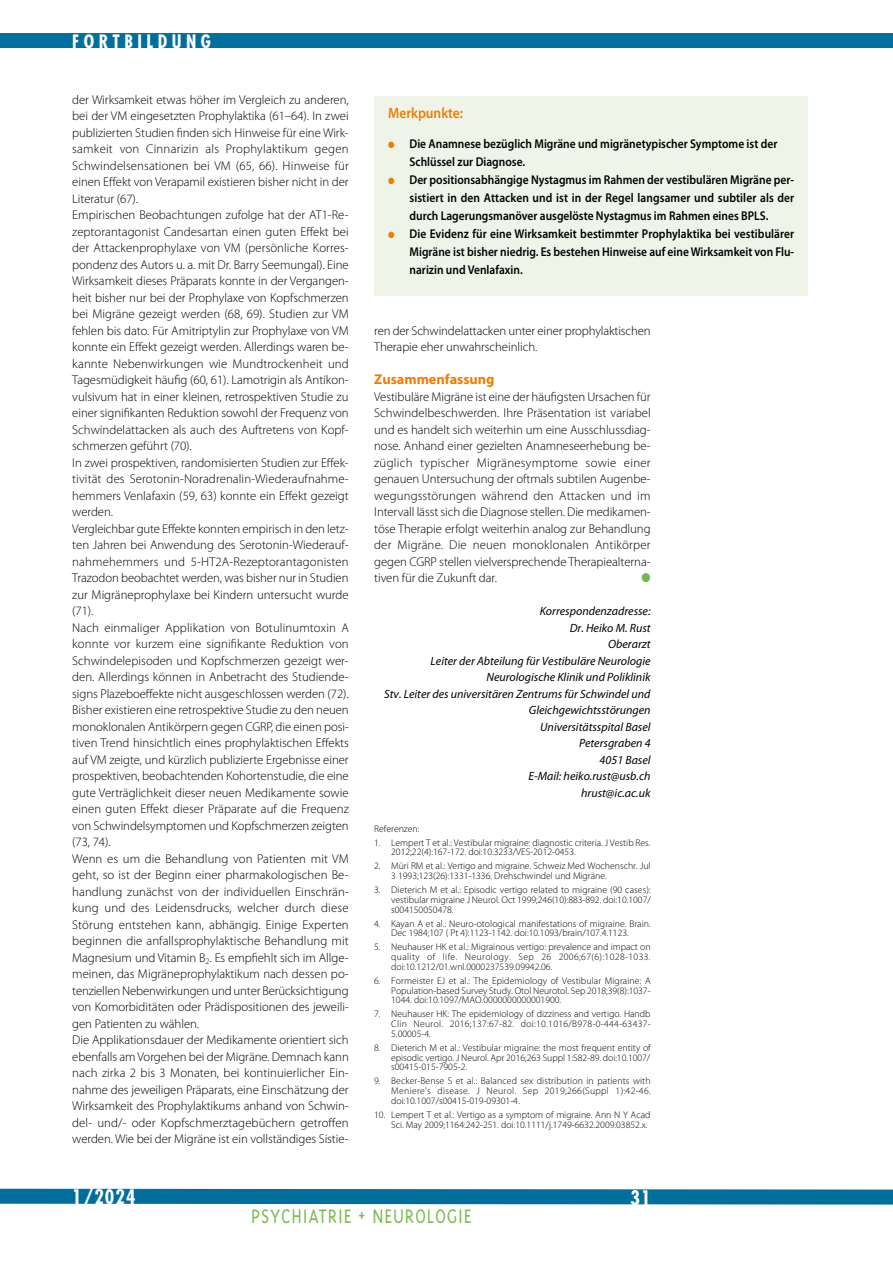
<style>
.page{position:relative;width:893px;height:1263px;background:#fff}
.page>*{position:absolute;margin:0;border:0;box-sizing:border-box;transform-origin:0 0}
.t1{font:300 22.5px "Triplex";letter-spacing:.04em;color:#7ebc56;scale:.88 1}
.t2{font:700 condensed 19.5px "Futura";letter-spacing:.05em;color:#fff}
.t3{font:700 condensed 18px "Futura";letter-spacing:.25em;color:#fff}
.t4{font:600 15px "Myriad Pro";color:#ef7d00;scale:.9 1}
.t5{font:700 14.25px "Myriad Pro";color:#ef7d00}
.t6{font:300 12.75px/16.5px "Myriad Pro";letter-spacing:-.005em;color:#000}
.t7{font:600 12.75px/18px "Myriad Pro";color:#000;text-align:justify;scale:.9 1}
.t8{font:12.75px "Zapf Dingbats";color:#75b94e;scale:.9 1}
.t9{font:italic 12px/16.5px "Myriad Pro";color:#000;text-align:right}
.t10{font:300 9.75px/9.8px "Myriad Pro";color:#000;text-align:justify}
.s1{color:#ef7d00}
</style>
<div class="page">
<div style="left:0;top:33px;width:893px;height:15px;background:#006f9e"></div>
<svg style="left:0;top:1188px;width:893px;height:17px"></svg>
<div style="left:374px;top:96px;width:434px;height:200px;background:#eef5e8"></div>
<h3 class="t3" style="left:72px;top:30px;width:140px">FORTBILDUNG</h3>
<p class="t6" style="left:72px;top:91px;width:278px">der Wirksamkeit etwas höher im Vergleich zu anderen, bei der VM eingesetzten Prophylaktika (61–64). In zwei publizierten Studien finden sich Hinweise für eine Wirk&shy;samkeit von Cinnarizin als Prophylaktikum gegen Schwindelsensationen bei VM (65, 66). Hinweise für einen Effekt von Verapamil existieren bisher nicht in der Literatur (67).<br>Empirischen Beobachtungen zufolge hat der AT1-Re&shy;zeptorantagonist Candesartan einen guten Effekt bei der Attackenprophylaxe von VM (persönliche Korres&shy;pondenz des Autors u. a. mit Dr. Barry Seemungal). Eine Wirksamkeit dieses Präparats konnte in der Vergangen&shy;heit bisher nur bei der Prophylaxe von Kopfschmerzen bei Migräne gezeigt werden (68, 69). Studien zur VM fehlen bis dato. Für Amitriptylin zur Prophylaxe von VM konnte ein Effekt gezeigt werden. Allerdings waren be&shy;kannte Nebenwirkungen wie Mundtrockenheit und Tagesmüdigkeit häufig (60, 61). Lamotrigin als Antikon&shy;vulsivum hat in einer kleinen, retrospektiven Studie zu einer signifikanten Reduktion sowohl der Frequenz von Schwindelattacken als auch des Auftretens von Kopf&shy;schmerzen geführt (70).<br>In zwei prospektiven, randomisierten Studien zur Effek&shy;tivität des Serotonin-Noradrenalin-Wiederaufnahme&shy;hemmers Venlafaxin (59, 63) konnte ein Effekt gezeigt werden.<br>Vergleichbar gute Effekte konnten empirisch in den letz&shy;ten Jahren bei Anwendung des Serotonin-Wiederauf&shy;nahmehemmers und 5-HT2A-Rezeptorantagonisten Trazodon beobachtet werden, was bisher nur in Studien zur Migräneprophylaxe bei Kindern untersucht wurde (71).<br>Nach einmaliger Applikation von Botulinumtoxin A konnte vor kurzem eine signifikante Reduktion von Schwindelepisoden und Kopfschmerzen gezeigt wer&shy;den. Allerdings können in Anbetracht des Studiende&shy;signs Plazeboeffekte nicht ausgeschlossen werden (72).<br>Bisher existieren eine retrospektive Studie zu den neuen monoklonalen Antikörpern gegen CGRP, die einen posi&shy;tiven Trend hinsichtlich eines prophylaktischen Effekts auf VM zeigte, und kürzlich publizierte Ergebnisse einer prospektiven, beobachtenden Kohortenstudie, die eine gute Verträglichkeit dieser neuen Medikamente sowie einen guten Effekt dieser Präparate auf die Frequenz von Schwindelsymptomen und Kopfschmerzen zeigten (73, 74).<br>Wenn es um die Behandlung von Patienten mit VM geht, so ist der Beginn einer pharmakologischen Be&shy;handlung zunächst von der individuellen Einschrän&shy;kung und des Leidensdrucks, welcher durch diese Störung entstehen kann, abhängig. Einige Experten beginnen die anfallsprophylaktische Behandlung mit Magnesium und Vitamin B<sub>2</sub>. Es empfiehlt sich im Allge&shy;meinen, das Migräneprophylaktikum nach dessen po&shy;tenziellen Nebenwirkungen und unter Berücksichtigung von Komorbiditäten oder Prädispositionen des jeweili&shy;gen Patienten zu wählen.<br>Die Applikationsdauer der Medikamente orientiert sich ebenfalls am Vorgehen bei der Migräne. Demnach kann nach zirka 2 bis 3 Monaten, bei kontinuierlicher Ein&shy;nahme des jeweiligen Präparats, eine Einschätzung der Wirksamkeit des Prophylaktikums anhand von Schwin&shy;del- und/- oder Kopfschmerztagebüchern getroffen werden. Wie bei der Migräne ist ein vollständiges Sistie-</p>
<p class="t4" style="left:388px;top:104px;width:85px">Merkpunkte:</p>
<p class="t7" style="left:409px;top:135px;width:410px;text-indent:-21px"><span class="s1">●</span> Die Anamnese bezüglich Migräne und migränetypischer Symptome ist der<br>Schlüssel zur Diagnose.</p>
<p class="t7" style="left:409px;top:171px;width:429px;text-indent:-21px"><span class="s1">●</span> Der positionsabhängige Nystagmus im Rahmen der vestibulären Migräne per&shy;sistiert in den Attacken und ist in der Regel langsamer und subtiler als der durch Lagerungsmanöver ausgelöste Nystagmus im Rahmen eines BPLS.</p>
<p class="t7" style="left:409px;top:225px;width:429px;text-indent:-21px"><span class="s1">●</span> Die Evidenz für eine Wirksamkeit bestimmter Prophylaktika bei vestibulärer Migräne ist bisher niedrig. Es bestehen Hinweise auf eine Wirksamkeit von Flu&shy;narizin und Venlafaxin.</p>
<p class="t6" style="left:374px;top:322px;width:278px">ren der Schwindelattacken unter einer prophylaktischen<br>Therapie eher unwahrscheinlich.</p>
<p class="t5" style="left:374px;top:371px;width:122px">Zusammenfassung</p>
<p class="t6" style="left:374px;top:388px;width:278px;text-align:justify">Vestibuläre Migräne ist eine der häufigsten Ursachen für Schwindelbeschwerden. Ihre Präsentation ist variabel und es handelt sich weiterhin um eine Ausschlussdiag&shy;nose. Anhand einer gezielten Anamneseerhebung be&shy;züglich typischer Migränesymptome sowie einer genauen Untersuchung der oftmals subtilen Augenbe&shy;wegungsstörungen während den Attacken und im Intervall lässt sich die Diagnose stellen. Die medikamen&shy;töse Therapie erfolgt weiterhin analog zur Behandlung der Migräne. Die neuen monoklonalen Antikörper gegen CGRP stellen vielversprechende Therapiealterna&shy;tiven für die Zukunft dar.</p>
<p class="t8" style="left:641px;top:572px;width:12px">●</p>
<p class="t9" style="left:384px;top:603px;width:268px">Korrespondenzadresse:<br>Dr. Heiko M. Rust<br>Oberarzt<br>Leiter der Abteilung für Vestibuläre Neurologie<br>Neurologische Klinik und Poliklinik<br>Stv. Leiter des universitären Zentrums für Schwindel und<br>Gleichgewichtsstörungen<br>Universitätsspital Basel<br>Petersgraben 4<br>4051 Basel<br>E-Mail: heiko.rust@usb.ch<br>hrust@ic.ac.uk</p>
<p class="t10" style="left:374px;top:824px;width:47px">Referenzen:</p>
<p class="t10" style="left:391px;top:838px;width:261px;text-indent:-17px">1. Lempert T et al.: Vestibular migraine: diagnostic criteria. J Vestib Res.<br>2012;22(4):167-172. doi:10.3233/VES-2012-0453.</p>
<p class="t10" style="left:391px;top:861px;width:261px;text-indent:-17px">2. Müri RM et al.: Vertigo and migraine. Schweiz Med Wochenschr. Jul<br>3 1993;123(26):1331-1336. Drehschwindel und Migräne.</p>
<p class="t10" style="left:391px;top:885px;width:261px;text-indent:-17px">3. Dieterich M et al.: Episodic vertigo related to migraine (90 cases): vestibular migraine J Neurol. Oct 1999;246(10):883-892. doi:10.1007/ s004150050478.</p>
<p class="t10" style="left:374px;top:919px;width:278px;text-align:center">4. Kayan A et al.: Neuro-otological manifestations of migraine. Brain.<br>Dec 1984;107 ( Pt 4):1123-1142. doi:10.1093/brain/107.4.1123.</p>
<p class="t10" style="left:391px;top:942px;width:261px;text-indent:-17px">5. Neuhauser HK et al.: Migrainous vertigo: prevalence and impact on quality of life. Neurology. Sep 26 2006;67(6):1028-1033. doi:10.1212/01.wnl.0000237539.09942.06.</p>
<p class="t10" style="left:391px;top:976px;width:261px;text-indent:-17px">6. Formeister EJ et al.: The Epidemiology of Vestibular Migraine: A Population-based Survey Study. Otol Neurotol. Sep 2018;39(8):1037- 1044. doi:10.1097/MAO.0000000000001900.</p>
<p class="t10" style="left:391px;top:1009px;width:261px;text-indent:-17px">7. Neuhauser HK: The epidemiology of dizziness and vertigo. Handb Clin Neurol. 2016;137:67-82. doi:10.1016/B978-0-444-63437- 5.00005-4.</p>
<p class="t10" style="left:391px;top:1043px;width:261px;text-indent:-17px">8. Dieterich M et al.: Vestibular migraine: the most frequent entity of episodic vertigo. J Neurol. Apr 2016;263 Suppl 1:S82-89. doi:10.1007/ s00415-015-7905-2.</p>
<p class="t10" style="left:391px;top:1076px;width:261px;text-indent:-17px">9. Becker-Bense S et al.: Balanced sex distribution in patients with Meniere’s disease. J Neurol. Sep 2019;266(Suppl 1):42-46. doi:10.1007/s00415-019-09301-4.</p>
<p class="t10" style="left:374px;top:1110px;width:278px;text-align:right">10. Lempert T et al.: Vertigo as a symptom of migraine. Ann N Y Acad<br>Sci. May 2009;1164:242-251. doi:10.1111/j.1749-6632.2009.03852.x.</p>
<h2 class="t2" style="left:72px;top:1184px;width:65px">1/2024</h2>
<h2 class="t2" style="left:630px;top:1185px;width:22px">31</h2>
<h1 class="t1" style="left:251px;top:1203px;width:252px">PSYCHIATRIE + NEUROLOGIE</h1>
</div>
